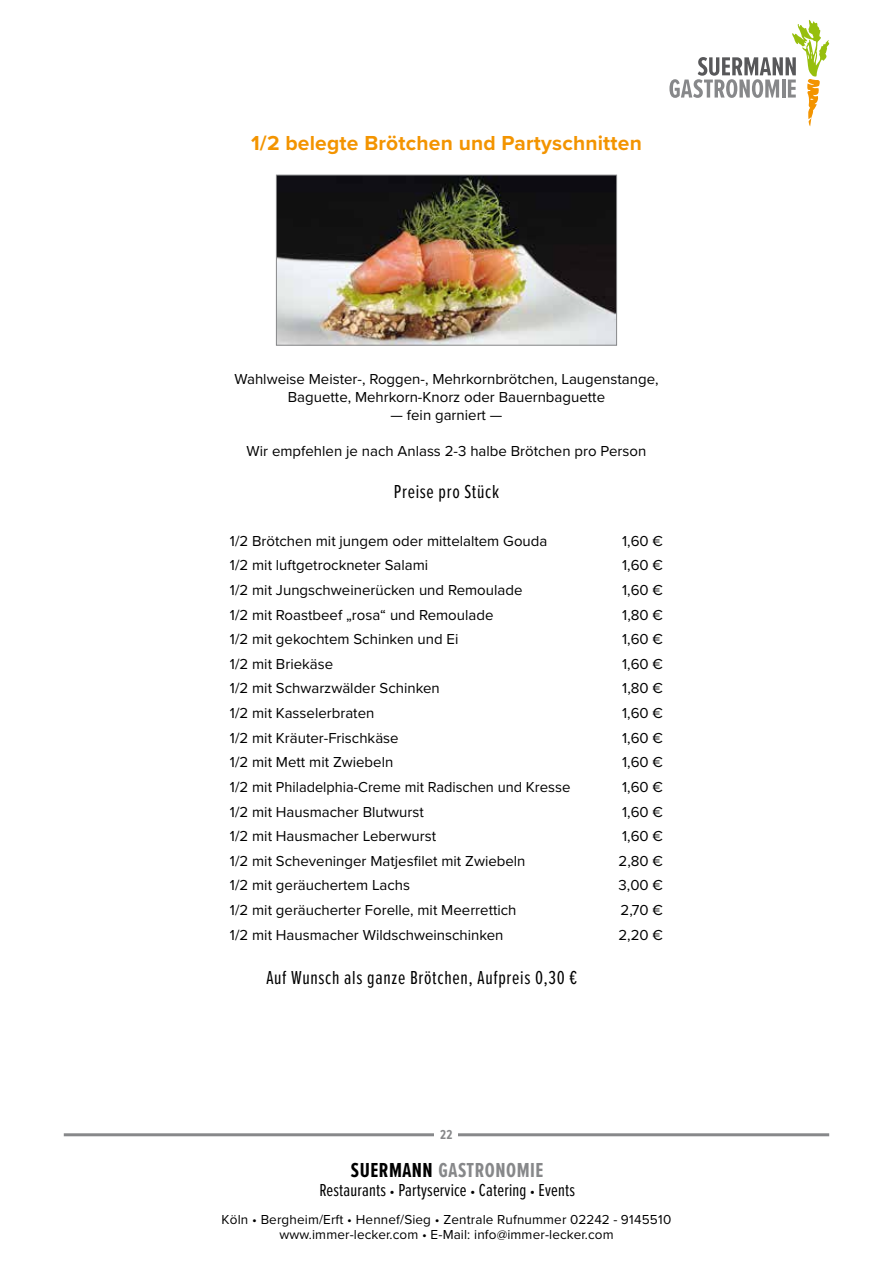
<style>
.page{position:relative;width:893px;height:1263px;background:#fff}
.page>*{position:absolute;margin:0;border:0;box-sizing:border-box;transform-origin:0 0}
.t1{font:700 21px "Proxima Nova";letter-spacing:.01em;color:#f39400}
.t2{font:700 21px "Proxima Nova Ex Cn";letter-spacing:.025em;color:#87888a}
.t3{font:19.5px "Proxima Nova Ex Cn";letter-spacing:.035em;color:#000}
.t4{font:18px "Proxima Nova Ex Cn";letter-spacing:.01em;color:#000}
.t5{font:15px/18px "Proxima Nova";color:#000;text-align:center}
.t6{font:13.5px/15px "Proxima Nova";letter-spacing:.01em;color:#000;text-align:center}
.t7{font:700 13.5px "Proxima Nova Ex Cn";color:#87888a}
.s1{color:#000}
.s2{font-size:15px}
</style>
<div class="page">
<img style="left:278px;top:177px;width:337px;height:167px">
<div style="left:276px;top:175px;width:341px;height:171px;border:1px solid #87888a"></div>
<hr style="left:64px;top:1133px;width:765px;height:3px;background:#87888a">
<svg style="left:669px;top:20px;width:160px;height:106px"></svg>
<div style="left:435px;top:1122px;width:23px;height:24px;background:#fff"></div>
<h1 class="t1" style="left:251px;top:130px;width:392px">1/2 belegte Brötchen und Partyschnitten</h1>
<p class="t5" style="left:234px;top:370px;width:426px">Wahlweise Meister-, Roggen-, Mehrkornbrötchen, Laugenstange,<br>Baguette, Mehrkorn-Knorz oder Bauernbaguette</p>
<p class="t5" style="left:391px;top:406px;width:113px">— fein garniert —</p>
<p class="t5" style="left:247px;top:442px;width:401px">Wir empfehlen je nach Anlass 2-3 halbe Brötchen pro Person</p>
<h2 class="t3" style="left:394px;top:479px;width:107px">Preise pro Stück</h2>
<p class="t5" style="left:230px;top:532px;width:319px">1/2 Brötchen mit jungem oder mittelaltem Gouda</p>
<p class="t5" style="left:622px;top:532px;width:42px">1,60 €</p>
<p class="t5" style="left:230px;top:557px;width:200px">1/2 mit luftgetrockneter Salami</p>
<p class="t5" style="left:622px;top:557px;width:42px">1,60 €</p>
<p class="t5" style="left:230px;top:581px;width:294px">1/2 mit Jungschweinerücken und Remoulade</p>
<p class="t5" style="left:622px;top:581px;width:42px">1,60 €</p>
<p class="t5" style="left:230px;top:606px;width:265px">1/2 mit Roastbeef „rosa“ und Remoulade</p>
<p class="t5" style="left:622px;top:606px;width:42px">1,80 €</p>
<p class="t5" style="left:230px;top:630px;width:230px">1/2 mit gekochtem Schinken und Ei</p>
<p class="t5" style="left:622px;top:630px;width:42px">1,60 €</p>
<p class="t5" style="left:230px;top:655px;width:105px">1/2 mit Briekäse</p>
<p class="t5" style="left:622px;top:655px;width:42px">1,60 €</p>
<p class="t5" style="left:230px;top:680px;width:211px">1/2 mit Schwarzwälder Schinken</p>
<p class="t5" style="left:622px;top:680px;width:42px">1,80 €</p>
<p class="t5" style="left:230px;top:704px;width:146px">1/2 mit Kasselerbraten</p>
<p class="t5" style="left:622px;top:704px;width:42px">1,60 €</p>
<p class="t5" style="left:230px;top:729px;width:170px">1/2 mit Kräuter-Frischkäse</p>
<p class="t5" style="left:622px;top:729px;width:42px">1,60 €</p>
<p class="t5" style="left:230px;top:753px;width:165px">1/2 mit Mett mit Zwiebeln</p>
<p class="t5" style="left:622px;top:753px;width:42px">1,60 €</p>
<p class="t5" style="left:230px;top:778px;width:342px">1/2 mit Philadelphia-Creme mit Radischen und Kresse</p>
<p class="t5" style="left:622px;top:778px;width:42px">1,60 €</p>
<p class="t5" style="left:230px;top:803px;width:195px">1/2 mit Hausmacher Blutwurst</p>
<p class="t5" style="left:622px;top:803px;width:42px">1,60 €</p>
<p class="t5" style="left:230px;top:827px;width:208px">1/2 mit Hausmacher Leberwurst</p>
<p class="t5" style="left:622px;top:827px;width:42px">1,60 €</p>
<p class="t5" style="left:230px;top:852px;width:297px">1/2 mit Scheveninger Matjesfilet mit Zwiebeln</p>
<p class="t5" style="left:619px;top:852px;width:46px">2,80 €</p>
<p class="t5" style="left:230px;top:877px;width:182px">1/2 mit geräuchertem Lachs</p>
<p class="t5" style="left:619px;top:877px;width:46px">3,00 €</p>
<p class="t5" style="left:230px;top:901px;width:288px">1/2 mit geräucherter Forelle, mit Meerrettich</p>
<p class="t5" style="left:620px;top:901px;width:44px">2,70 €</p>
<p class="t5" style="left:230px;top:926px;width:275px">1/2 mit Hausmacher Wildschweinschinken</p>
<p class="t5" style="left:618px;top:926px;width:46px">2,20 €</p>
<h2 class="t3" style="left:266px;top:965px;width:313px">Auf Wunsch als ganze Brötchen, Aufpreis 0,30 €</h2>
<p class="t7" style="left:440px;top:1126px;width:14px">22</p>
<h1 class="t2" style="left:351px;top:1157px;width:194px"><span class="s1">SUERMANN</span> GASTRONOMIE</h1>
<p class="t4" style="left:319px;top:1179px;width:257px">Restaurants <span class="s2">•</span> Partyservice <span class="s2">•</span> Catering <span class="s2">•</span> Events</p>
<p class="t6" style="left:222px;top:1212px;width:451px">Köln • Bergheim/Erft • Hennef/Sieg • Zentrale Rufnummer 02242 - 9145510 www.immer-lecker.com • E-Mail: info@immer-lecker.com</p>
</div>
